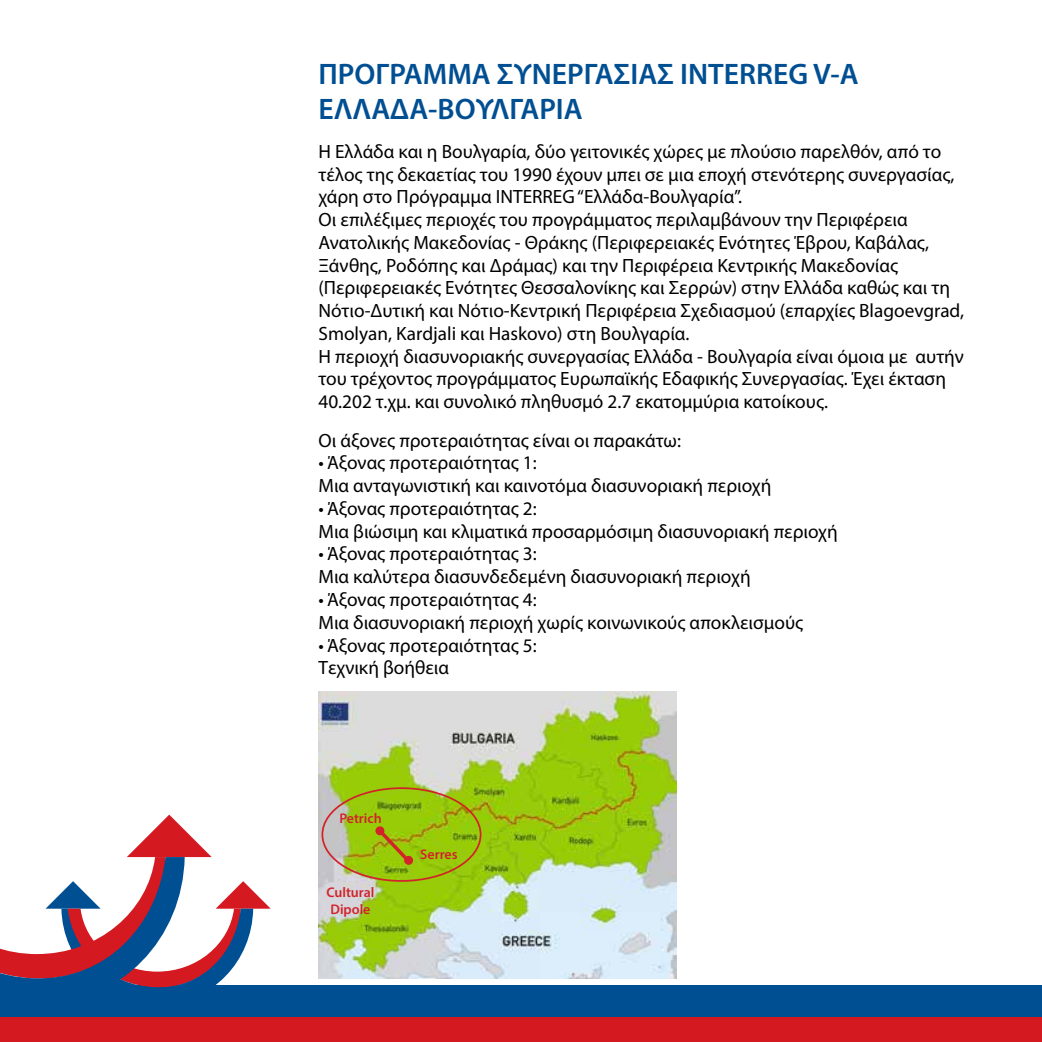
<style>
.page{position:relative;width:1042px;height:1042px;background:#fff}
.page>*{position:absolute;margin:0;border:0;box-sizing:border-box;transform-origin:0 0}
.t1{font:600 29.75px/35.7px "Myriad Pro";color:#004f93}
.t2{font:19.25px/22.8px "Myriad Pro";color:#000}
.t3{font:600 14px/16.8px "Myriad Pro";color:#d2232a}
</style>
<div class="page">
<img style="left:318px;top:691px;width:358px;height:288px">
<div style="left:321px;top:787px;width:160px;height:95px;border:2px solid #d2232a;border-radius:50%"></div>
<svg style="left:375px;top:826px;width:38px;height:39px"></svg>
<div style="left:0;top:986px;width:1042px;height:56px;background:#004f93"></div>
<div style="left:0;top:1017px;width:1042px;height:25px;background:#d51920"></div>
<svg style="left:0;top:814px;width:271px;height:174px"></svg>
<h1 class="t1" style="left:318px;top:55px;width:542px">ΠΡΟΓΡΑΜΜΑ ΣΥΝΕΡΓΑΣΙΑΣ INTERREG V-A<br>ΕΛΛΑΔΑ-ΒΟΥΛΓΑΡΙΑ</h1>
<p class="t2" style="left:318px;top:140px;width:647px">Η Ελλάδα και η Βουλγαρία, δύο γειτονικές χώρες με πλούσιο παρελθόν, από το τέλος της δεκαετίας του 1990 έχουν μπει σε μια εποχή στενότερης συνεργασίας, χάρη στο Πρόγραμμα INTERREG “Ελλάδα-Βουλγαρία”.<br>Οι επιλέξιμες περιοχές του προγράμματος περιλαμβάνουν την Περιφέρεια Ανατολικής Μακεδονίας - Θράκης (Περιφερειακές Ενότητες Έβρου, Καβάλας, Ξάνθης, Ροδόπης και Δράμας) και την Περιφέρεια Κεντρικής Μακεδονίας (Περιφερειακές Ενότητες Θεσσαλονίκης και Σερρών) στην Ελλάδα καθώς και τη Νότιο-Δυτική και Νότιο-Κεντρική Περιφέρεια Σχεδιασμού (επαρχίες Blagoevgrad, Smolyan, Kardjali και Haskovo) στη Βουλγαρία.<br>Η περιοχή διασυνοριακής συνεργασίας Ελλάδα - Βουλγαρία είναι όμοια με αυτήν του τρέχοντος προγράμματος Ευρωπαϊκής Εδαφικής Συνεργασίας. Έχει έκταση 40.202 τ.χμ. και συνολικό πληθυσμό 2.7 εκατομμύρια κατοίκους.</p>
<p class="t2" style="left:318px;top:428px;width:364px">Οι άξονες προτεραιότητας είναι οι παρακάτω:</p>
<p class="t2" style="left:318px;top:451px;width:454px">• Άξονας προτεραιότητας 1:<br>Μια ανταγωνιστική και καινοτόμα διασυνοριακή περιοχή</p>
<p class="t2" style="left:318px;top:497px;width:521px">• Άξονας προτεραιότητας 2:<br>Μια βιώσιμη και κλιματικά προσαρμόσιμη διασυνοριακή περιοχή</p>
<p class="t2" style="left:318px;top:542px;width:434px">• Άξονας προτεραιότητας 3:<br>Μια καλύτερα διασυνδεδεμένη διασυνοριακή περιοχή</p>
<p class="t2" style="left:318px;top:588px;width:486px">• Άξονας προτεραιότητας 4:<br>Μια διασυνοριακή περιοχή χωρίς κοινωνικούς αποκλεισμούς</p>
<p class="t2" style="left:318px;top:633px;width:220px">• Άξονας προτεραιότητας 5:<br>Τεχνική βοήθεια</p>
<p class="t3" style="left:339px;top:809px;width:44px">Petrich</p>
<p class="t3" style="left:326px;top:884px;width:50px">Cultural<br>Dipole</p>
<p class="t3" style="left:420px;top:845px;width:39px">Serres</p>
</div>
